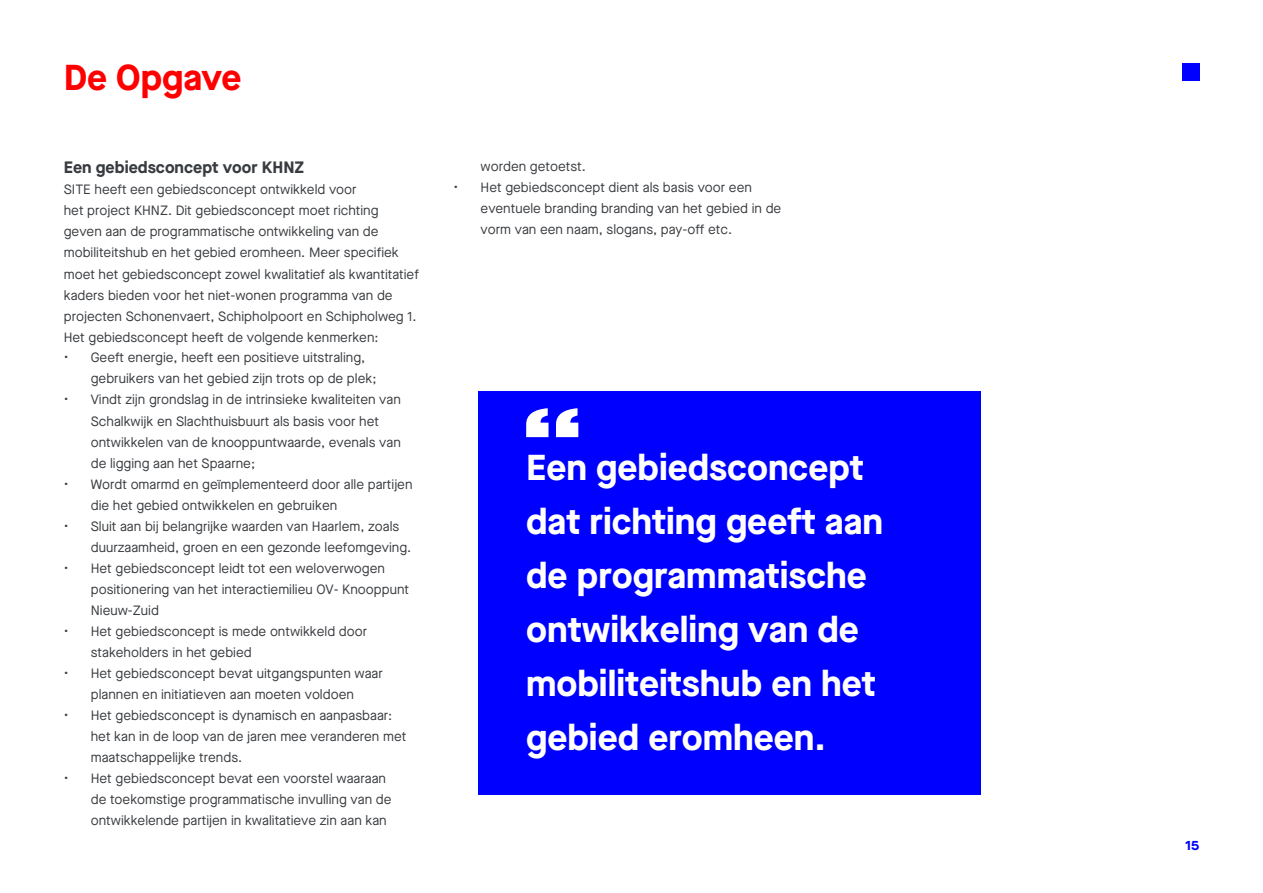
<style>
.page{position:relative;width:1263px;height:893px;background:#fff}
.page>*{position:absolute;margin:0;border:0;box-sizing:border-box;transform-origin:0 0}
.b_Bijschrift{font:700 36px/54px "Maison Neue AT Zv 2";color:#fff}
.Image_1{font:700 36px "Maison Neue AT Zv 2";color:#f00}
.b_SUB-1{font:700 16.5px "Maison Neue AT Zv 2";color:#383b3f}
.b_Body{font:13.5px/21px "Maison Neue AT Zv 2";color:#383b3f}
.t1{font:700 13.5px "Maison Neue AT Zv 2";color:#00f}
</style>
<div class="page">
<div style="left:478px;top:391px;width:503px;height:404px;background:#00f"></div>
<svg style="left:526px;top:408px;width:52px;height:29px"></svg>
<div style="left:1182px;top:64px;width:17px;height:17px;background:#00f"></div>
<p class="Image_1" style="left:64px;top:57px;width:179px">De Opgave</p>
<p class="b_SUB-1" style="left:64px;top:158px;width:242px">Een gebiedsconcept voor KHNZ</p>
<p class="b_Body" style="left:64px;top:179px;width:357px">SITE heeft een gebiedsconcept ontwikkeld voor<br>het project KHNZ. Dit gebiedsconcept moet richting geven aan de programmatische ontwikkeling van de mobiliteitshub en het gebied eromheen. Meer specifiek moet het gebiedsconcept zowel kwalitatief als kwantitatief kaders bieden voor het niet-wonen programma van de projecten Schonenvaert, Schipholpoort en Schipholweg 1.<br>Het gebiedsconcept heeft de volgende kenmerken:</p>
<p class="b_Body" style="left:91px;top:347px;width:287px;text-indent:-27px">• Geeft energie, heeft een positieve uitstraling, gebruikers van het gebied zijn trots op de plek;</p>
<p class="b_Body" style="left:91px;top:389px;width:312px;text-indent:-27px">• Vindt zijn grondslag in de intrinsieke kwaliteiten van Schalkwijk en Slachthuisbuurt als basis voor het ontwikkelen van de knooppuntwaarde, evenals van de ligging aan het Spaarne;</p>
<p class="b_Body" style="left:91px;top:473px;width:323px;text-indent:-27px">• Wordt omarmd en geïmplementeerd door alle partijen die het gebied ontwikkelen en gebruiken</p>
<p class="b_Body" style="left:91px;top:515px;width:322px;text-indent:-27px">• Sluit aan bij belangrijke waarden van Haarlem, zoals duurzaamheid, groen en een gezonde leefomgeving.</p>
<p class="b_Body" style="left:91px;top:557px;width:320px;text-indent:-27px">• Het gebiedsconcept leidt tot een weloverwogen positionering van het interactiemilieu OV- Knooppunt<br>Nieuw-Zuid</p>
<p class="b_Body" style="left:91px;top:620px;width:278px;text-indent:-27px">• Het gebiedsconcept is mede ontwikkeld door stakeholders in het gebied</p>
<p class="b_Body" style="left:64px;top:662px;width:321px;text-align:center">• Het gebiedsconcept bevat uitgangspunten waar plannen en initiatieven aan moeten voldoen</p>
<p class="b_Body" style="left:91px;top:704px;width:317px;text-indent:-27px">• Het gebiedsconcept is dynamisch en aanpasbaar: het kan in de loop van de jaren mee veranderen met maatschappelijke trends.</p>
<p class="b_Body" style="left:91px;top:767px;width:302px;text-indent:-27px">• Het gebiedsconcept bevat een voorstel waaraan de toekomstige programmatische invulling van de ontwikkelende partijen in kwalitatieve zin aan kan</p>
<p class="b_Body" style="left:481px;top:156px;width:107px">worden getoetst.</p>
<p class="b_Body" style="left:481px;top:177px;width:302px;text-indent:-27px">• Het gebiedsconcept dient als basis voor een eventuele branding branding van het gebied in de vorm van een naam, slogans, pay-off etc.</p>
<p class="b_Bijschrift" style="left:526px;top:441px;width:358px">Een gebiedsconcept dat richting geeft aan de programmatische ontwikkeling van de mobiliteitshub en het gebied eromheen.</p>
<p class="t1" style="left:1185px;top:837px;width:15px">15</p>
</div>
